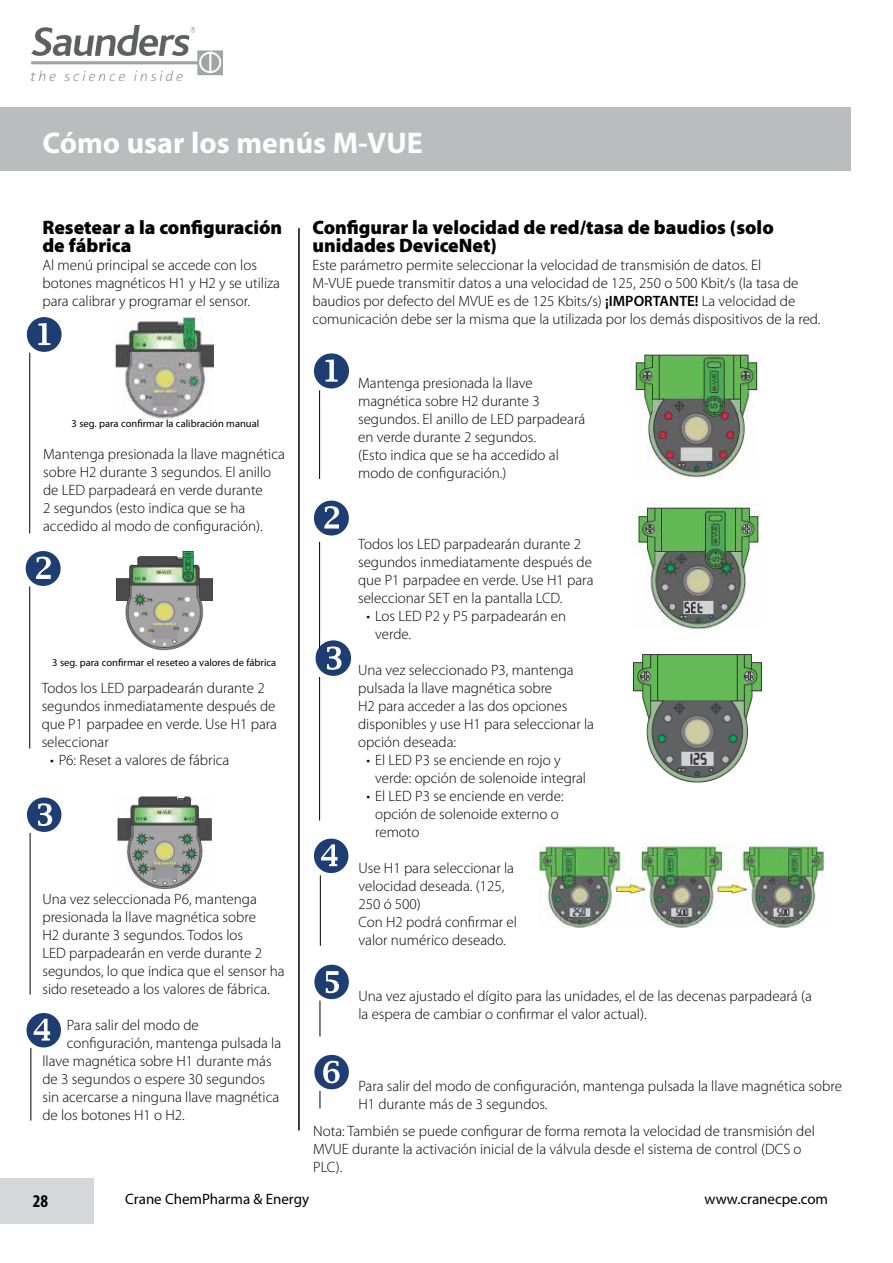
<style>
.page{position:relative;width:893px;height:1263px;background:#fff}
.page>*{position:absolute;margin:0;border:0;box-sizing:border-box;transform-origin:0 0}
.t1{font:700 30px "Myriad Pro";color:#fff}
.t2{font:900 19.5px/18px "Myriad Pro";color:#000}
.t3{font:700 condensed 18px "Myriad Pro";color:#000}
.t4{font:300 15px/18px "Myriad Pro";color:#000}
.t5{font:15px "Myriad Pro";color:#000}
.t6{font:10.5px "Myriad Pro";color:#000}
.s1{font-weight:600}
</style>
<div class="page">
<img style="left:31px;top:26px;width:192px;height:54px">
<div style="left:0;top:107px;width:850px;height:64px;background:#babcbe"></div>
<div style="left:0;top:1178px;width:94px;height:45px;background:#d5d7d8"></div>
<svg style="left:26px;top:1013px;width:35px;height:35px"></svg>
<svg style="left:26px;top:317px;width:36px;height:35px"></svg>
<svg style="left:25px;top:551px;width:36px;height:35px"></svg>
<img style="left:116px;top:317px;width:97px;height:102px">
<div style="left:203px;top:317px;width:10px;height:18px;background:#fff"></div>
<hr style="left:30px;top:833px;width:1px;height:161px;background:#000">
<hr style="left:30px;top:1048px;width:1px;height:72px;background:#000">
<hr style="left:29px;top:353px;width:1px;height:180px;background:#000">
<hr style="left:29px;top:586px;width:1px;height:162px;background:#000">
<svg style="left:27px;top:797px;width:35px;height:35px"></svg>
<img style="left:117px;top:551px;width:96px;height:100px">
<div style="left:200px;top:550px;width:13px;height:15px;background:#fff"></div>
<img style="left:117px;top:796px;width:95px;height:93px">
<hr style="left:298px;top:228px;width:2px;height:902px;background:#000">
<svg style="left:314px;top:353px;width:35px;height:36px"></svg>
<svg style="left:314px;top:500px;width:35px;height:36px"></svg>
<svg style="left:315px;top:640px;width:37px;height:36px"></svg>
<hr style="left:319px;top:677px;width:1px;height:143px;background:#000">
<hr style="left:319px;top:542px;width:1px;height:106px;background:#000">
<hr style="left:319px;top:390px;width:1px;height:89px;background:#000">
<svg style="left:314px;top:838px;width:35px;height:35px"></svg>
<svg style="left:314px;top:964px;width:35px;height:35px"></svg>
<hr style="left:320px;top:1000px;width:1px;height:36px;background:#000">
<svg style="left:314px;top:1054px;width:35px;height:54px"></svg>
<hr style="left:320px;top:875px;width:1px;height:71px;background:#000">
<img style="left:539px;top:843px;width:286px;height:84px">
<img style="left:632px;top:503px;width:128px;height:127px">
<div style="left:624px;top:558px;width:22px;height:23px;background:#fff"></div>
<img style="left:633px;top:654px;width:129px;height:129px">
<div style="left:624px;top:712px;width:22px;height:18px;background:#fff"></div>
<img style="left:631px;top:352px;width:128px;height:126px">
<div style="left:750px;top:408px;width:22px;height:16px;background:#fff"></div>
<h1 class="t1" style="left:42px;top:123px;width:382px">Cómo usar los menús M-VUE</h1>
<h2 class="t2" style="left:42px;top:218px;width:241px">Resetear a la configuración de fábrica</h2>
<p class="t4" style="left:42px;top:256px;width:239px">Al menú principal se accede con los botones magnéticos H1 y H2 y se utiliza para calibrar y programar el sensor.</p>
<p class="t6" style="left:72px;top:417px;width:189px">3 seg. para confirmar la calibración manual</p>
<p class="t4" style="left:43px;top:445px;width:243px">Mantenga presionada la llave magnética sobre H2 durante 3 segundos. El anillo de LED parpadeará en verde durante<br>2 segundos (esto indica que se ha accedido al modo de configuración).</p>
<p class="t6" style="left:52px;top:656px;width:225px">3 seg. para confirmar el reseteo a valores de fábrica</p>
<p class="t4" style="left:42px;top:679px;width:237px">Todos los LED parpadearán durante 2 segundos inmediatamente después de que P1 parpadee en verde. Use H1 para seleccionar</p>
<p class="t4" style="left:50px;top:751px;width:181px">• P6: Reset a valores de fábrica</p>
<p class="t4" style="left:42px;top:890px;width:244px">Una vez seleccionada P6, mantenga presionada la llave magnética sobre<br>H2 durante 3 segundos. Todos los<br>LED parpadearán en verde durante 2 segundos, lo que indica que el sensor ha sido reseteado a los valores de fábrica.</p>
<p class="t4" style="left:67px;top:1016px;width:133px">Para salir del modo de</p>
<p class="t4" style="left:67px;top:1034px;width:216px">configuración, mantenga pulsada la</p>
<p class="t4" style="left:42px;top:1052px;width:231px">llave magnética sobre H1 durante más</p>
<p class="t4" style="left:42px;top:1070px;width:224px">de 3 segundos o espere 30 segundos</p>
<p class="t4" style="left:42px;top:1088px;width:238px">sin acercarse a ninguna llave magnética</p>
<p class="t4" style="left:42px;top:1106px;width:144px">de los botones H1 o H2.</p>
<h2 class="t2" style="left:312px;top:218px;width:463px">Configurar la velocidad de red/tasa de baudios (solo unidades DeviceNet)</h2>
<p class="t4" style="left:312px;top:256px;width:510px">Este parámetro permite seleccionar la velocidad de transmisión de datos. El<br>M-VUE puede transmitir datos a una velocidad de 125, 250 o 500 Kbit/s (la tasa de baudios por defecto del MVUE es de 125 Kbits/s) <span class="s1">¡IMPORTANTE!</span> La velocidad de comunicación debe ser la misma que la utilizada por los demás dispositivos de la red.</p>
<p class="t4" style="left:358px;top:375px;width:229px">Mantenga presionada la llave magnética sobre H2 durante 3 segundos. El anillo de LED parpadeará en verde durante 2 segundos.<br>(Esto indica que se ha accedido al modo de configuración.)</p>
<p class="t4" style="left:358px;top:535px;width:237px">Todos los LED parpadearán durante 2 segundos inmediatamente después de que P1 parpadee en verde. Use H1 para seleccionar SET en la pantalla LCD.</p>
<p class="t4" style="left:375px;top:607px;width:193px;text-indent:-9px">• Los LED P2 y P5 parpadearán en verde.</p>
<p class="t4" style="left:358px;top:661px;width:237px">Una vez seleccionado P3, mantenga pulsada la llave magnética sobre<br>H2 para acceder a las dos opciones disponibles y use H1 para seleccionar la opción deseada:</p>
<p class="t4" style="left:375px;top:751px;width:213px;text-indent:-9px">• El LED P3 se enciende en rojo y verde: opción de solenoide integral</p>
<p class="t4" style="left:375px;top:787px;width:190px;text-indent:-9px">• El LED P3 se enciende en verde: opción de solenoide externo o remoto</p>
<p class="t4" style="left:358px;top:860px;width:160px">Use H1 para seleccionar la velocidad deseada. (125,<br>250 ó 500)<br>Con H2 podrá confirmar el valor numérico deseado.</p>
<p class="t4" style="left:358px;top:987px;width:455px">Una vez ajustado el dígito para las unidades, el de las decenas parpadeará (a la espera de cambiar o confirmar el valor actual).</p>
<p class="t4" style="left:358px;top:1077px;width:485px">Para salir del modo de configuración, mantenga pulsada la llave magnética sobre<br>H1 durante más de 3 segundos.</p>
<p class="t4" style="left:313px;top:1122px;width:503px">Nota: También se puede configurar de forma remota la velocidad de transmisión del<br>MVUE durante la activación inicial de la válvula desde el sistema de control (DCS o<br>PLC).</p>
<p class="t3" style="left:33px;top:1190px;width:17px">28</p>
<p class="t5" style="left:125px;top:1190px;width:185px">Crane ChemPharma &amp; Energy</p>
<p class="t5" style="left:704px;top:1190px;width:125px">www.cranecpe.com</p>
</div>
